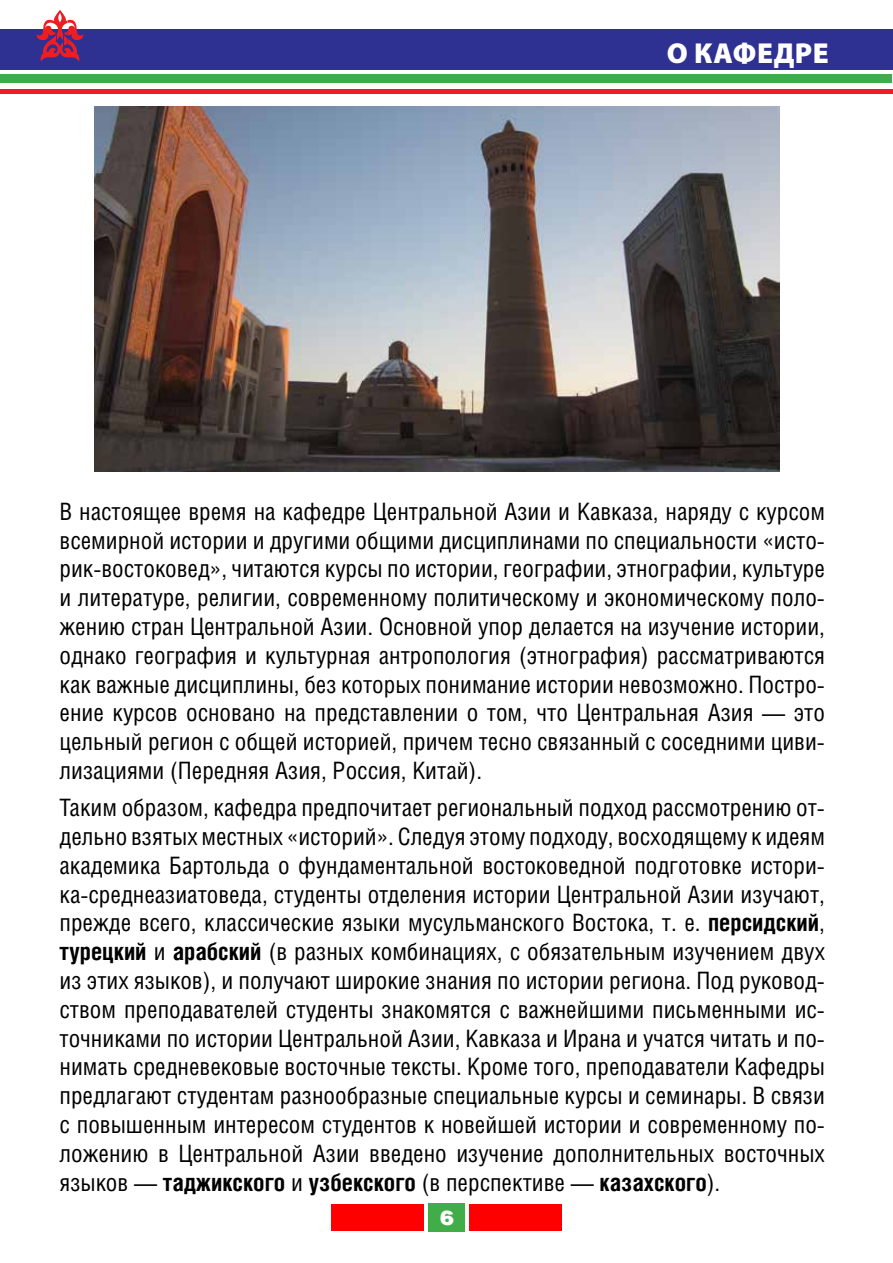
<style>
.page{position:relative;width:893px;height:1263px;background:#fff}
.page>*{position:absolute;margin:0;border:0;box-sizing:border-box;transform-origin:0 0}
.t1{font:900 28.95px "Myriad Pro";letter-spacing:.02em;color:#fff}
.t2{font:24px/28.8px "Helios Cond";color:#000;text-align:justify}
.t3{font:900 20.7px "Helios";color:#fff}
.s1{font-weight:700}
</style>
<div class="page">
<div style="left:1px;top:29px;width:892px;height:40px;background:#2e3092"></div>
<div style="left:1px;top:74px;width:891px;height:9px;background:#41ad49"></div>
<hr style="left:1px;top:90px;width:892px;height:4px;background:#ed1d24">
<div style="left:331px;top:1204px;width:93px;height:26px;background:#f00"></div>
<div style="left:470px;top:1204px;width:92px;height:26px;background:#f00"></div>
<div style="left:429px;top:1203px;width:36px;height:28px;background:#41ad49"></div>
<svg style="left:36px;top:10px;width:48px;height:51px"></svg>
<img style="left:95px;top:106px;width:685px;height:365px">
<p class="t1" style="left:667px;top:37px;width:164px">О кафедре</p>
<p class="t2" style="left:60px;top:496px;width:767px">В настоящее время на кафедре Центральной Азии и Кавказа, наряду с курсом всемирной истории и другими общими дисциплинами по специальности «исто&shy;рик-востоковед», читаются курсы по истории, географии, этнографии, культуре и литературе, религии, современному политическому и экономическому поло&shy;жению стран Центральной Азии. Основной упор делается на изучение истории, однако география и культурная антропология (этнография) рассматриваются как важные дисциплины, без которых понимание истории невозможно. Постро&shy;ение курсов основано на представлении о том, что Центральная Азия — это цельный регион с общей историей, причем тесно связанный с соседними циви&shy;лизациями (Передняя Азия, Россия, Китай).</p>
<p class="t2" style="left:60px;top:793px;width:767px">Таким образом, кафедра предпочитает региональный подход рассмотрению от&shy;дельно взятых местных «историй». Следуя этому подходу, восходящему к идеям академика Бартольда о фундаментальной востоковедной подготовке истори&shy;ка-среднеазиатоведа, студенты отделения истории Центральной Азии изучают, прежде всего, классические языки мусульманского Востока, т. е. <span class="s1">персидский</span>, <span class="s1">турецкий</span> и <span class="s1">арабский</span> (в разных комбинациях, с обязательным изучением двух из этих языков), и получают широкие знания по истории региона. Под руковод&shy;ством преподавателей студенты знакомятся с важнейшими письменными ис&shy;точниками по истории Центральной Азии, Кавказа и Ирана и учатся читать и по&shy;нимать средневековые восточные тексты. Кроме того, преподаватели Кафедры предлагают студентам разнообразные специальные курсы и семинары. В связи с повышенным интересом студентов к новейшей истории и современному по&shy;ложению в Центральной Азии введено изучение дополнительных восточных языков — <span class="s1">таджикского</span> и <span class="s1">узбекского</span> (в перспективе — <span class="s1">казахского</span>).</p>
<p class="t3" style="left:440px;top:1205px;width:15px">6</p>
</div>
